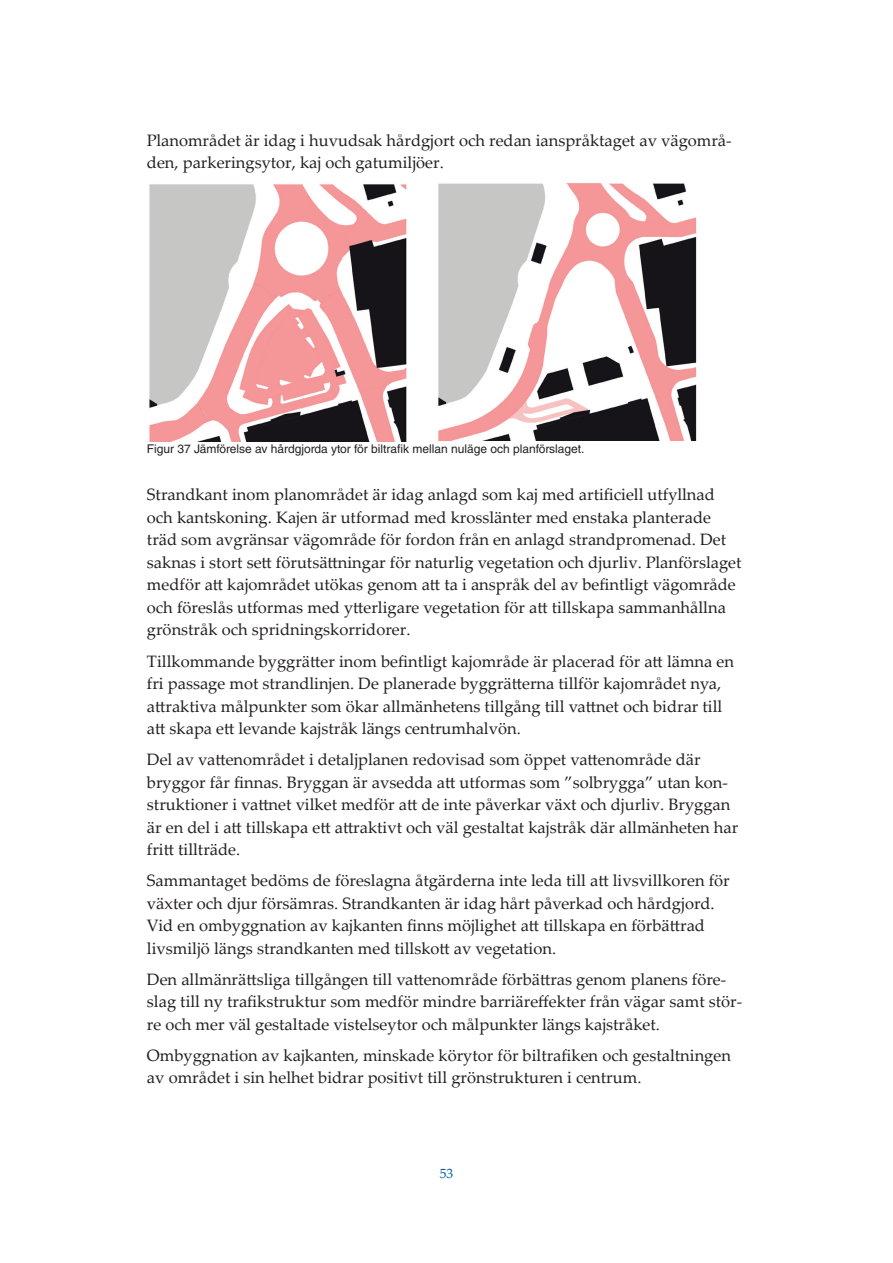
<style>
.page{position:relative;width:893px;height:1263px;background:#fff}
.page>*{position:absolute;margin:0;border:0;box-sizing:border-box;transform-origin:0 0}
.t1{font:16.5px/22.5px "Palatino Linotype";color:#231f20}
.t2{font:13.5px "Palatino Linotype";color:#015a9d}
.t3{font:12px "Helvetica LT Std";color:#231f20}
</style>
<div class="page">
<img style="left:149px;top:184px;width:258px;height:258px">
<img style="left:438px;top:183px;width:259px;height:257px">
<p class="t1" style="left:147px;top:128px;width:586px">Planområdet är idag i huvudsak hårdgjort och redan ianspråktaget av vägområ&shy;den, parkeringsytor, kaj och gatumiljöer.</p>
<p class="t3" style="left:147px;top:442px;width:439px">Figur 37 Jämförelse av hårdgjorda ytor för biltrafik mellan nuläge och planförslaget.</p>
<p class="t1" style="left:147px;top:483px;width:596px">Strandkant inom planområdet är idag anlagd som kaj med artificiell utfyllnad och kantskoning. Kajen är utformad med krosslänter med enstaka planterade träd som avgränsar vägområde för fordon från en anlagd strandpromenad. Det saknas i stort sett förutsättningar för naturlig vegetation och djurliv. Planförslaget medför att kajområdet utökas genom att ta i anspråk del av befintligt vägområde och föreslås utformas med ytterligare vegetation för att tillskapa sammanhållna grönstråk och spridningskorridorer.</p>
<p class="t1" style="left:147px;top:649px;width:589px">Tillkommande byggrätter inom befintligt kajområde är placerad för att lämna en fri passage mot strandlinjen. De planerade byggrätterna tillför kajområdet nya, attraktiva målpunkter som ökar allmänhetens tillgång till vattnet och bidrar till att skapa ett levande kajstråk längs centrumhalvön.</p>
<p class="t1" style="left:147px;top:747px;width:593px">Del av vattenområdet i detaljplanen redovisad som öppet vattenområde där bryggor får finnas. Bryggan är avsedda att utformas som ”solbrygga” utan kon&shy;struktioner i vattnet vilket medför att de inte påverkar växt och djurliv. Bryggan är en del i att tillskapa ett attraktivt och väl gestaltat kajstråk där allmänheten har fritt tillträde.</p>
<p class="t1" style="left:147px;top:868px;width:584px">Sammantaget bedöms de föreslagna åtgärderna inte leda till att livsvillkoren för växter och djur försämras. Strandkanten är idag hårt påverkad och hårdgjord.<br>Vid en ombyggnation av kajkanten finns möjlighet att tillskapa en förbättrad livsmiljö längs strandkanten med tillskott av vegetation.</p>
<p class="t1" style="left:147px;top:967px;width:597px">Den allmänrättsliga tillgången till vattenområde förbättras genom planens före&shy;slag till ny trafikstruktur som medför mindre barriäreffekter från vägar samt stör&shy;re och mer väl gestaltade vistelseytor och målpunkter längs kajstråket.</p>
<p class="t1" style="left:147px;top:1043px;width:585px">Ombyggnation av kajkanten, minskade körytor för biltrafiken och gestaltningen av området i sin helhet bidrar positivt till grönstrukturen i centrum.</p>
<p class="t2" style="left:440px;top:1163px;width:15px">53</p>
</div>
